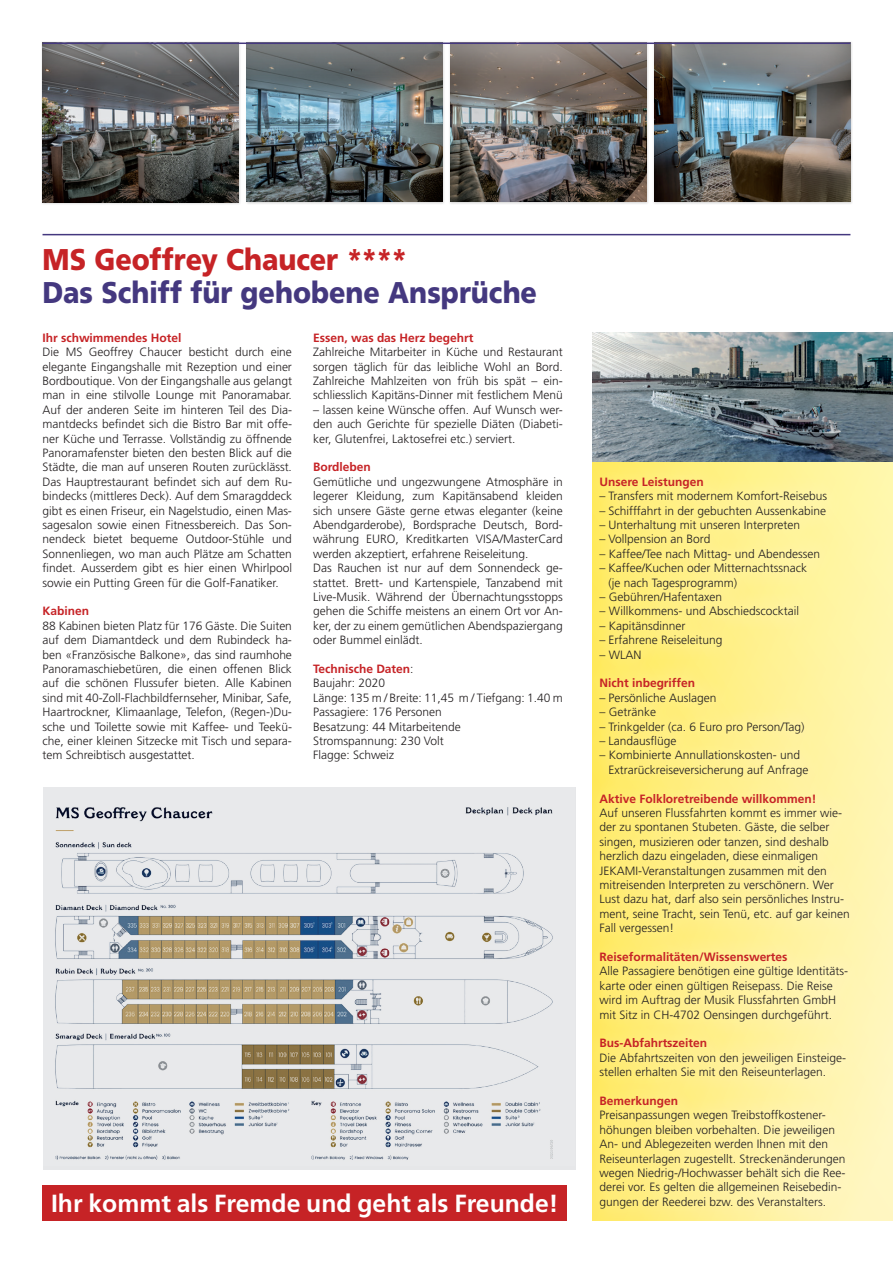
<style>
.page{position:relative;width:893px;height:1263px;background:#fff}
.page>*{position:absolute;margin:0;border:0;box-sizing:border-box;transform-origin:0 0}
.t1{font:900 30px "Frutiger LT Std";color:#44387f;scale:.9 1}
.t2{font:900 30px "Frutiger LT Std";color:#c62326;scale:.9 1}
.t3{font:700 24.75px "Frutiger LT Std";color:#fff}
.t4{font:300 12px/14.4px "Frutiger LT Std";color:#231f20}
.t5{font:700 12px "Frutiger LT Std";color:#c62326}
.s1{font-weight:700;color:#c62326}
</style>
<div class="page">
<svg style="left:868px;top:461px;width:25px;height:759px"></svg>
<div style="left:581px;top:458px;width:287px;height:769px;background:#fff;opacity:.2"></div>
<img style="left:592px;top:333px;width:301px;height:128px">
<div style="left:41px;top:41px;width:201px;height:164px;background:#231f20;opacity:.2"></div>
<img style="left:43px;top:85px;width:196px;height:117px">
<div style="left:652px;top:41px;width:201px;height:164px;background:#231f20;opacity:.2"></div>
<img style="left:654px;top:85px;width:196px;height:117px">
<div style="left:449px;top:41px;width:200px;height:164px;background:#e8e8e8"></div>
<img style="left:450px;top:85px;width:197px;height:117px">
<div style="left:245px;top:41px;width:201px;height:164px;background:#231f20;opacity:.2"></div>
<img style="left:247px;top:85px;width:196px;height:117px">
<hr style="left:43px;top:234px;width:807px;height:1px;background:#44387f">
<div style="left:4px;top:2px;width:884px;height:83px;background:#fff;opacity:.75"></div>
<hr style="left:43px;top:43px;width:807px;height:1px;background:#44387f">
<div style="left:43px;top:1185px;width:524px;height:35px;background:#c62326"></div>
<img style="left:43px;top:787px;width:532px;height:378px">
<h1 class="t2" style="left:43px;top:242px;width:407px">MS Geoffrey Chaucer ****</h1>
<h1 class="t1" style="left:43px;top:275px;width:551px">Das Schiff für gehobene Ansprüche</h1>
<p class="t5" style="left:43px;top:330px;width:140px">Ihr schwimmendes Hotel</p>
<p class="t4" style="left:43px;top:345px;width:251px;text-align:justify">Die MS Geoffrey Chaucer besticht durch eine elegante Eingangshalle mit Rezeption und einer Bordboutique. Von der Eingangshalle aus gelangt man in eine stilvolle Lounge mit Panoramabar.<br>Auf der anderen Seite im hinteren Teil des Dia&shy;mantdecks befindet sich die Bistro Bar mit offe&shy;ner Küche und Terrasse. Vollständig zu öffnende Panoramafenster bieten den besten Blick auf die Städte, die man auf unseren Routen zurücklässt.<br>Das Hauptrestaurant befindet sich auf dem Ru&shy;bindecks (mittleres Deck). Auf dem Smaragddeck gibt es einen Friseur, ein Nagelstudio, einen Mas&shy;sagesalon sowie einen Fitnessbereich. Das Son&shy;nendeck bietet bequeme Outdoor-Stühle und Sonnenliegen, wo man auch Plätze am Schatten findet. Ausserdem gibt es hier einen Whirlpool sowie ein Putting Green für die Golf-Fanatiker.</p>
<p class="t5" style="left:43px;top:604px;width:48px">Kabinen</p>
<p class="t4" style="left:43px;top:619px;width:251px;text-align:justify">88 Kabinen bieten Platz für 176 Gäste. Die Suiten auf dem Diamantdeck und dem Rubindeck ha&shy;ben «Französische Balkone», das sind raumhohe Panoramaschiebetüren, die einen offenen Blick auf die schönen Flussufer bieten. Alle Kabinen sind mit 40-Zoll-Flachbildfernseher, Minibar, Safe, Haartrockner, Klimaanlage, Telefon, (Regen-)Du&shy;sche und Toilette sowie mit Kaffee- und Teekü&shy;che, einer kleinen Sitzecke mit Tisch und separa&shy;tem Schreibtisch ausgestattet.</p>
<p class="t5" style="left:313px;top:330px;width:162px">Essen, was das Herz begehrt</p>
<p class="t4" style="left:313px;top:345px;width:251px;text-align:justify">Zahlreiche Mitarbeiter in Küche und Restaurant sorgen täglich für das leibliche Wohl an Bord.<br>Zahlreiche Mahlzeiten von früh bis spät – ein&shy;schliesslich Kapitäns-Dinner mit festlichem Menü</p>
<p class="t4" style="left:313px;top:403px;width:251px;text-align:justify">– lassen keine Wünsche offen. Auf Wunsch wer&shy;den auch Gerichte für spezielle Diäten (Diabeti&shy;ker, Glutenfrei, Laktosefrei etc.) serviert.</p>
<p class="t5" style="left:313px;top:460px;width:59px">Bordleben</p>
<p class="t4" style="left:313px;top:475px;width:251px">Gemütliche und ungezwungene Atmosphäre in legerer Kleidung, zum Kapitänsabend kleiden sich unsere Gäste gerne etwas eleganter (keine Abendgarderobe), Bordsprache Deutsch, Bord&shy;währung EURO, Kreditkarten VISA/MasterCard werden akzeptiert, erfahrene Reiseleitung.<br>Das Rauchen ist nur auf dem Sonnendeck ge&shy;stattet. Brett- und Kartenspiele, Tanzabend mit Live-Musik. Während der Übernachtungsstopps gehen die Schiffe meistens an einem Ort vor An&shy;ker, der zu einem gemütlichen Abendspaziergang oder Bummel einlädt.</p>
<p class="t4" style="left:313px;top:662px;width:251px"><span class="s1">Technische Daten</span>:<br>Baujahr: 2020<br>Länge: 135 m / Breite: 11,45 m / Tiefgang: 1.40 m<br>Passagiere: 176 Personen<br>Besatzung: 44 Mitarbeitende<br>Stromspannung: 230 Volt<br>Flagge: Schweiz</p>
<h2 class="t3" style="left:51px;top:1189px;width:509px">Ihr kommt als Fremde und geht als Freunde!</h2>
<p class="t5" style="left:600px;top:474px;width:106px">Unsere Leistungen</p>
<p class="t4" style="left:600px;top:489px;width:229px">– Transfers mit modernem Komfort-Reisebus</p>
<p class="t4" style="left:600px;top:503px;width:228px">– Schifffahrt in der gebuchten Aussenkabine</p>
<p class="t4" style="left:600px;top:518px;width:202px">– Unterhaltung mit unseren Interpreten</p>
<p class="t4" style="left:600px;top:532px;width:112px">– Vollpension an Bord</p>
<p class="t4" style="left:600px;top:547px;width:222px">– Kaffee/Tee nach Mittag- und Abendessen</p>
<p class="t4" style="left:609px;top:561px;width:200px;text-indent:-9px">– Kaffee/Kuchen oder Mitternachtssnack (je nach Tagesprogramm)</p>
<p class="t4" style="left:600px;top:590px;width:124px">– Gebühren/Hafentaxen</p>
<p class="t4" style="left:600px;top:604px;width:201px">– Willkommens- und Abschiedscocktail</p>
<p class="t4" style="left:600px;top:619px;width:88px">– Kapitänsdinner</p>
<p class="t4" style="left:600px;top:633px;width:124px">– Erfahrene Reiseleitung</p>
<p class="t4" style="left:600px;top:647px;width:43px">– WLAN</p>
<p class="t5" style="left:600px;top:676px;width:97px">Nicht inbegriffen</p>
<p class="t4" style="left:600px;top:691px;width:119px">– Persönliche Auslagen</p>
<p class="t4" style="left:600px;top:705px;width:58px">– Getränke</p>
<p class="t4" style="left:600px;top:719px;width:206px">– Trinkgelder (ca. 6 Euro pro Person/Tag)</p>
<p class="t4" style="left:600px;top:734px;width:79px">– Landausflüge</p>
<p class="t4" style="left:609px;top:748px;width:201px;text-indent:-9px">– Kombinierte Annullationskosten- und<br>Extrarückreiseversicherung auf Anfrage</p>
<p class="t5" style="left:600px;top:791px;width:218px">Aktive Folkloretreibende willkommen!</p>
<p class="t4" style="left:600px;top:806px;width:252px">Auf unseren Flussfahrten kommt es immer wie&shy;der zu spontanen Stubeten. Gäste, die selber singen, musizieren oder tanzen, sind deshalb herzlich dazu eingeladen, diese einmaligen JEKAMI-Veranstaltungen zusammen mit den mitreisenden Interpreten zu verschönern. Wer Lust dazu hat, darf also sein persönliches Instru&shy;ment, seine Tracht, sein Tenü, etc. auf gar keinen Fall vergessen!</p>
<p class="t5" style="left:600px;top:950px;width:189px">Reiseformalitäten/Wissenswertes</p>
<p class="t4" style="left:600px;top:964px;width:250px">Alle Passagiere benötigen eine gültige Identitäts&shy;karte oder einen gültigen Reisepass. Die Reise wird im Auftrag der Musik Flussfahrten GmbH mit Sitz in CH-4702 Oensingen durchgeführt.</p>
<p class="t5" style="left:600px;top:1036px;width:109px">Bus-Abfahrtszeiten</p>
<p class="t4" style="left:600px;top:1051px;width:248px">Die Abfahrtszeiten von den jeweiligen Einsteige&shy;stellen erhalten Sie mit den Reiseunterlagen.</p>
<p class="t5" style="left:600px;top:1094px;width:80px">Bemerkungen</p>
<p class="t4" style="left:600px;top:1108px;width:248px">Preisanpassungen wegen Treibstoffkostener&shy;höhungen bleiben vorbehalten. Die jeweiligen An- und Ablegezeiten werden Ihnen mit den Reiseunterlagen zugestellt. Streckenänderungen wegen Niedrig-/Hochwasser behält sich die Ree&shy;derei vor. Es gelten die allgemeinen Reisebedin&shy;gungen der Reederei bzw. des Veranstalters.</p>
</div>
